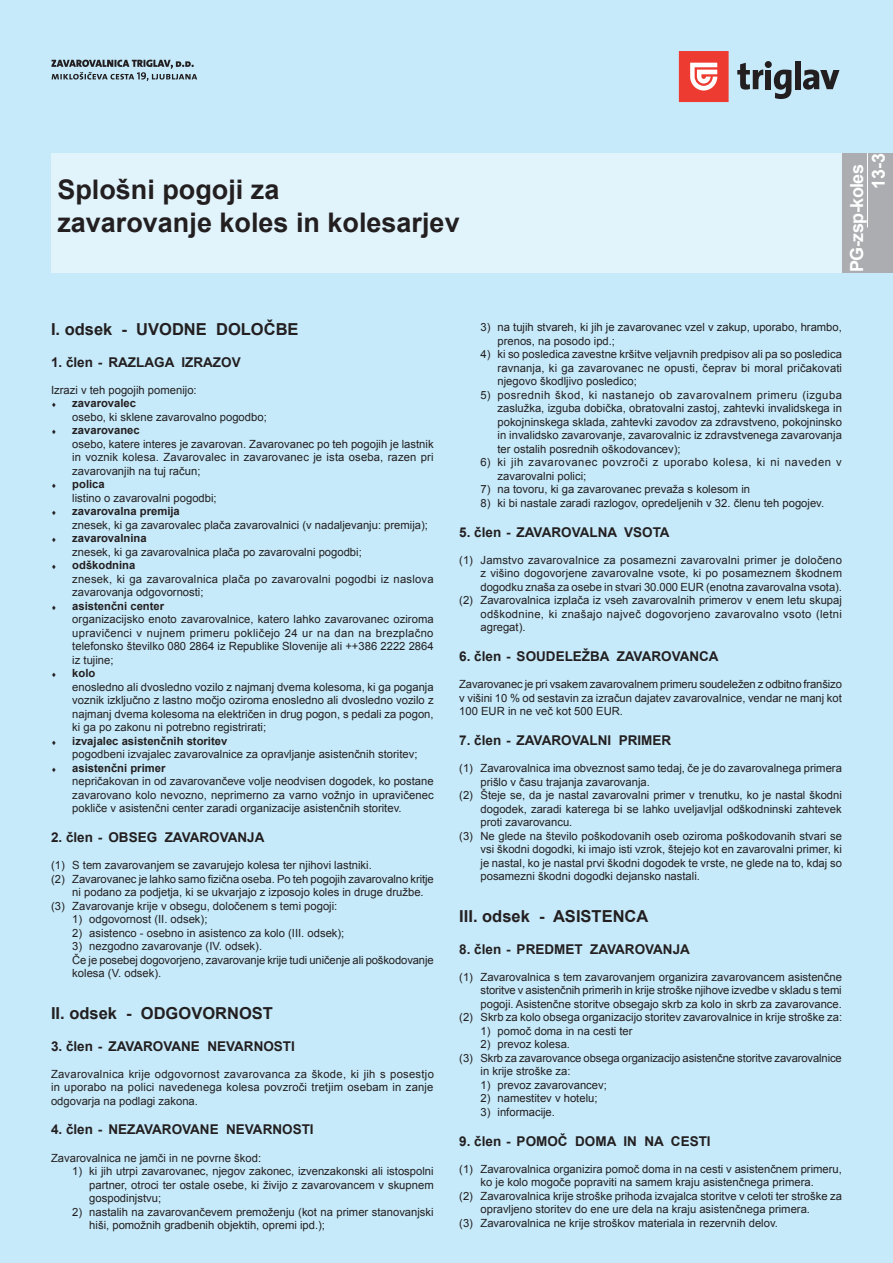
<style>
.page{position:relative;width:893px;height:1263px;background:#c6eafa}
.page>*{position:absolute;margin:0;border:0;box-sizing:border-box;transform-origin:0 0}
.naslov{font:700 27px/32.4px "Arial";color:#231f20}
.t1{font:700 18px/21.6px "Arial";letter-spacing:-.03em;color:#fff}
.clen{font:700 16.5px "Arial";color:#231f20}
.Člen{font:700 13.5px "Arial";color:#231f20}
.Odstavek{font:11.25px/13.5px "Arial";color:#231f20;text-align:justify}
.Pododstavek{font:11.25px/13.5px "Arial";color:#231f20;text-align:justify}
.t2{font:700 11.25px "Arial";color:#231f20}
.Odstavek-2{font:11.25px/13.5px "Arial";letter-spacing:.02em;color:#231f20}
.Pododstavek-2{font:11.25px/13.5px "Arial";letter-spacing:.045em;color:#231f20}
.izrazi{font:11.25px "Arial";color:#231f20}
</style>
<div class="page">
<div style="left:842px;top:153px;width:51px;height:119px;background:#acadb1"></div>
<hr style="left:867px;top:153px;width:1px;height:74px;background:#fff">
<svg style="left:51px;top:60px;width:146px;height:21px"></svg>
<svg style="left:679px;top:51px;width:50px;height:51px;background:#f0625b"></svg>
<svg style="left:737px;top:61px;width:102px;height:38px"></svg>
<div style="left:51px;top:153px;width:791px;height:119px;background:#e1f4fc"></div>
<p class="naslov" style="left:57px;top:175px;width:404px">Splošni pogoji za<br>zavarovanje koles in kolesarjev</p>
<h2 class="t1" style="left:847px;top:189px;width:38px;text-indent:-83px;rotate:-90deg">PG-zsp-koles<br>13-3</h2>
<p class="clen" style="left:51px;top:318px;width:249px">I. odsek - UVODNE DOLOČBE</p>
<p class="Člen" style="left:51px;top:353px;width:191px">1. člen - RAZLAGA IZRAZOV</p>
<p class="izrazi" style="left:51px;top:382px;width:147px">Izrazi v teh pogojih pomenijo:</p>
<p class="t2" style="left:72px;top:396px;width:65px">zavarovalec</p>
<p class="Odstavek" style="left:72px;top:410px;width:196px">osebo, ki sklene zavarovalno pogodbo;</p>
<p class="t2" style="left:72px;top:423px;width:69px">zavarovanec</p>
<p class="Odstavek" style="left:72px;top:437px;width:363px">osebo, katere interes je zavarovan. Zavarovanec po teh pogojih je lastnik in voznik kolesa. Zavarovalec in zavarovanec je ista oseba, razen pri zavarovanjih na tuj račun;</p>
<p class="t2" style="left:72px;top:477px;width:34px">polica</p>
<p class="Odstavek" style="left:72px;top:491px;width:146px">listino o zavarovalni pogodbi;</p>
<p class="t2" style="left:72px;top:504px;width:109px">zavarovalna premija</p>
<p class="Odstavek" style="left:72px;top:518px;width:357px">znesek, ki ga zavarovalec plača zavarovalnici (v nadaljevanju: premija);</p>
<p class="t2" style="left:72px;top:531px;width:76px">zavarovalnina</p>
<p class="Odstavek" style="left:72px;top:545px;width:291px">znesek, ki ga zavarovalnica plača po zavarovalni pogodbi;</p>
<p class="t2" style="left:72px;top:558px;width:65px">odškodnina</p>
<p class="Odstavek-2" style="left:72px;top:572px;width:363px">znesek, ki ga zavarovalnica plača po zavarovalni pogodbi iz naslova zavarovanja odgovornosti;</p>
<p class="t2" style="left:72px;top:598px;width:93px">asistenčni center</p>
<p class="Odstavek" style="left:72px;top:612px;width:363px">organizacijsko enoto zavarovalnice, katero lahko zavarovanec oziroma upravičenci v nujnem primeru pokličejo 24 ur na dan na brezplačno telefonsko številko 080 2864 iz Republike Slovenije ali ++386 2222 2864 iz tujine;</p>
<p class="t2" style="left:72px;top:666px;width:25px">kolo</p>
<p class="Odstavek" style="left:72px;top:680px;width:363px">enosledno ali dvosledno vozilo z najmanj dvema kolesoma, ki ga poganja voznik izključno z lastno močjo oziroma enosledno ali dvosledno vozilo z najmanj dvema kolesoma na električen in drug pogon, s pedali za pogon, ki ga po zakonu ni potrebno registrirati;</p>
<p class="t2" style="left:72px;top:733px;width:157px">izvajalec asistenčnih storitev</p>
<p class="Odstavek" style="left:72px;top:747px;width:347px">pogodbeni izvajalec zavarovalnice za opravljanje asistenčnih storitev;</p>
<p class="t2" style="left:72px;top:760px;width:95px">asistenčni primer</p>
<p class="Odstavek" style="left:72px;top:774px;width:363px">nepričakovan in od zavarovančeve volje neodvisen dogodek, ko postane zavarovano kolo nevozno, neprimerno za varno vožnjo in upravičenec pokliče v asistenčni center zaradi organizacije asistenčnih storitev.</p>
<p class="Člen" style="left:51px;top:828px;width:215px">2. člen - OBSEG ZAVAROVANJA</p>
<p class="Odstavek" style="left:51px;top:858px;width:322px">(1) S tem zavarovanjem se zavarujejo kolesa ter njihovi lastniki.</p>
<p class="Odstavek" style="left:72px;top:872px;width:363px;text-indent:-21px">(2) Zavarovanec je lahko samo fizična oseba. Po teh pogojih zavarovalno kritje ni podano za podjetja, ki se ukvarjajo z izposojo koles in druge družbe.</p>
<p class="Odstavek" style="left:51px;top:899px;width:288px">(3) Zavarovanje krije v obsegu, določenem s temi pogoji:</p>
<p class="Pododstavek" style="left:72px;top:912px;width:137px">1) odgovornost (II. odsek);</p>
<p class="Pododstavek" style="left:72px;top:926px;width:274px">2) asistenco - osebno in asistenco za kolo (III. odsek);</p>
<p class="Pododstavek" style="left:72px;top:939px;width:191px">3) nezgodno zavarovanje (IV. odsek).</p>
<p class="Odstavek" style="left:72px;top:953px;width:363px">Če je posebej dogovorjeno, zavarovanje krije tudi uničenje ali poškodovanje kolesa (V. odsek).</p>
<p class="clen" style="left:51px;top:1002px;width:223px">II. odsek - ODGOVORNOST</p>
<p class="Člen" style="left:51px;top:1037px;width:245px">3. člen - ZAVAROVANE NEVARNOSTI</p>
<p class="Odstavek" style="left:51px;top:1067px;width:384px">Zavarovalnica krije odgovornost zavarovanca za škode, ki jih s posestjo in uporabo na polici navedenega kolesa povzroči tretjim osebam in zanje odgovarja na podlagi zakona.</p>
<p class="Člen" style="left:51px;top:1121px;width:264px">4. člen - NEZAVAROVANE NEVARNOSTI</p>
<p class="Odstavek" style="left:51px;top:1151px;width:212px">Zavarovalnica ne jamči in ne povrne škod:</p>
<p class="Pododstavek" style="left:89px;top:1164px;width:346px;text-indent:-17px">1) ki jih utrpi zavarovanec, njegov zakonec, izvenzakonski ali istospolni partner, otroci ter ostale osebe, ki živijo z zavarovancem v skupnem gospodinjstvu;</p>
<p class="Pododstavek" style="left:89px;top:1205px;width:346px;text-indent:-17px">2) nastalih na zavarovančevem premoženju (kot na primer stanovanjski hiši, pomožnih gradbenih objektih, opremi ipd.);</p>
<p class="Pododstavek" style="left:497px;top:321px;width:346px;text-indent:-17px">3) na tujih stvareh, ki jih je zavarovanec vzel v zakup, uporabo, hrambo, prenos, na posodo ipd.;</p>
<p class="Pododstavek" style="left:497px;top:348px;width:346px;text-indent:-17px">4) ki so posledica zavestne kršitve veljavnih predpisov ali pa so posledica ravnanja, ki ga zavarovanec ne opusti, čeprav bi moral pričakovati njegovo škodljivo posledico;</p>
<p class="Pododstavek" style="left:497px;top:388px;width:346px;text-indent:-17px">5) posrednih škod, ki nastanejo ob zavarovalnem primeru (izguba zaslužka, izguba dobička, obratovalni zastoj, zahtevki invalidskega in pokojninskega sklada, zahtevki zavodov za zdravstveno, pokojninsko in invalidsko zavarovanje, zavarovalnic iz zdravstvenega zavarovanja ter ostalih posrednih oškodovancev);</p>
<p class="Pododstavek-2" style="left:497px;top:456px;width:346px;text-indent:-17px">6) ki jih zavarovanec povzroči z uporabo kolesa, ki ni naveden v zavarovalni polici;</p>
<p class="Pododstavek" style="left:480px;top:483px;width:271px">7) na tovoru, ki ga zavarovanec prevaža s kolesom in</p>
<p class="Pododstavek" style="left:480px;top:496px;width:345px">8) ki bi nastale zaradi razlogov, opredeljenih v 32. členu teh pogojev.</p>
<p class="Člen" style="left:459px;top:523px;width:212px">5. člen - ZAVAROVALNA VSOTA</p>
<p class="Odstavek" style="left:480px;top:553px;width:363px;text-indent:-21px">(1) Jamstvo zavarovalnice za posamezni zavarovalni primer je določeno z višino dogovorjene zavarovalne vsote, ki po posameznem škodnem dogodku znaša za osebe in stvari 30.000 EUR (enotna zavarovalna vsota).</p>
<p class="Odstavek" style="left:480px;top:594px;width:363px;text-indent:-21px">(2) Zavarovalnica izplača iz vseh zavarovalnih primerov v enem letu skupaj odškodnine, ki znašajo največ dogovorjeno zavarovalno vsoto (letni agregat).</p>
<p class="Člen" style="left:459px;top:647px;width:261px">6. člen - SOUDELEŽBA ZAVAROVANCA</p>
<p class="Odstavek" style="left:459px;top:678px;width:384px">Zavarovanec je pri vsakem zavarovalnem primeru soudeležen z odbitno franšizo v višini 10 % od sestavin za izračun dajatev zavarovalnice, vendar ne manj kot 100 EUR in ne več kot 500 EUR.</p>
<p class="Člen" style="left:459px;top:731px;width:213px">7. člen - ZAVAROVALNI PRIMER</p>
<p class="Odstavek" style="left:480px;top:761px;width:363px;text-indent:-21px">(1) Zavarovalnica ima obveznost samo tedaj, če je do zavarovalnega primera prišlo v času trajanja zavarovanja.</p>
<p class="Odstavek" style="left:480px;top:788px;width:363px;text-indent:-21px">(2) Šteje se, da je nastal zavarovalni primer v trenutku, ko je nastal škodni dogodek, zaradi katerega bi se lahko uveljavljal odškodninski zahtevek proti zavarovancu.</p>
<p class="Odstavek" style="left:480px;top:829px;width:363px;text-indent:-21px">(3) Ne glede na število poškodovanih oseb oziroma poškodovanih stvari se vsi škodni dogodki, ki imajo isti vzrok, štejejo kot en zavarovalni primer, ki je nastal, ko je nastal prvi škodni dogodek te vrste, ne glede na to, kdaj so posamezni škodni dogodki dejansko nastali.</p>
<p class="clen" style="left:459px;top:905px;width:191px">III. odsek - ASISTENCA</p>
<p class="Člen" style="left:459px;top:940px;width:232px">8. člen - PREDMET ZAVAROVANJA</p>
<p class="Odstavek" style="left:480px;top:970px;width:363px;text-indent:-21px">(1) Zavarovalnica s tem zavarovanjem organizira zavarovancem asistenčne storitve v asistenčnih primerih in krije stroške njihove izvedbe v skladu s temi pogoji. Asistenčne storitve obsegajo skrb za kolo in skrb za zavarovance.</p>
<p class="Odstavek" style="left:459px;top:1010px;width:384px">(2) Skrb za kolo obsega organizacijo storitev zavarovalnice in krije stroške za:</p>
<p class="Pododstavek" style="left:480px;top:1024px;width:154px">1) pomoč doma in na cesti ter</p>
<p class="Pododstavek" style="left:480px;top:1037px;width:91px">2) prevoz kolesa.</p>
<p class="Odstavek" style="left:480px;top:1051px;width:363px;text-indent:-21px">(3) Skrb za zavarovance obsega organizacijo asistenčne storitve zavarovalnice in krije stroške za:</p>
<p class="Pododstavek" style="left:480px;top:1078px;width:128px">1) prevoz zavarovancev;</p>
<p class="Pododstavek" style="left:480px;top:1091px;width:119px">2) namestitev v hotelu;</p>
<p class="Pododstavek" style="left:480px;top:1105px;width:76px">3) informacije.</p>
<p class="Člen" style="left:459px;top:1132px;width:253px">9. člen - POMOČ DOMA IN NA CESTI</p>
<p class="Odstavek" style="left:480px;top:1162px;width:363px;text-indent:-21px">(1) Zavarovalnica organizira pomoč doma in na cesti v asistenčnem primeru, ko je kolo mogoče popraviti na samem kraju asistenčnega primera.</p>
<p class="Odstavek" style="left:480px;top:1189px;width:363px;text-indent:-21px">(2) Zavarovalnica krije stroške prihoda izvajalca storitve v celoti ter stroške za opravljeno storitev do ene ure dela na kraju asistenčnega primera.</p>
<p class="Odstavek" style="left:459px;top:1216px;width:320px">(3) Zavarovalnica ne krije stroškov materiala in rezervnih delov.</p>
</div>
